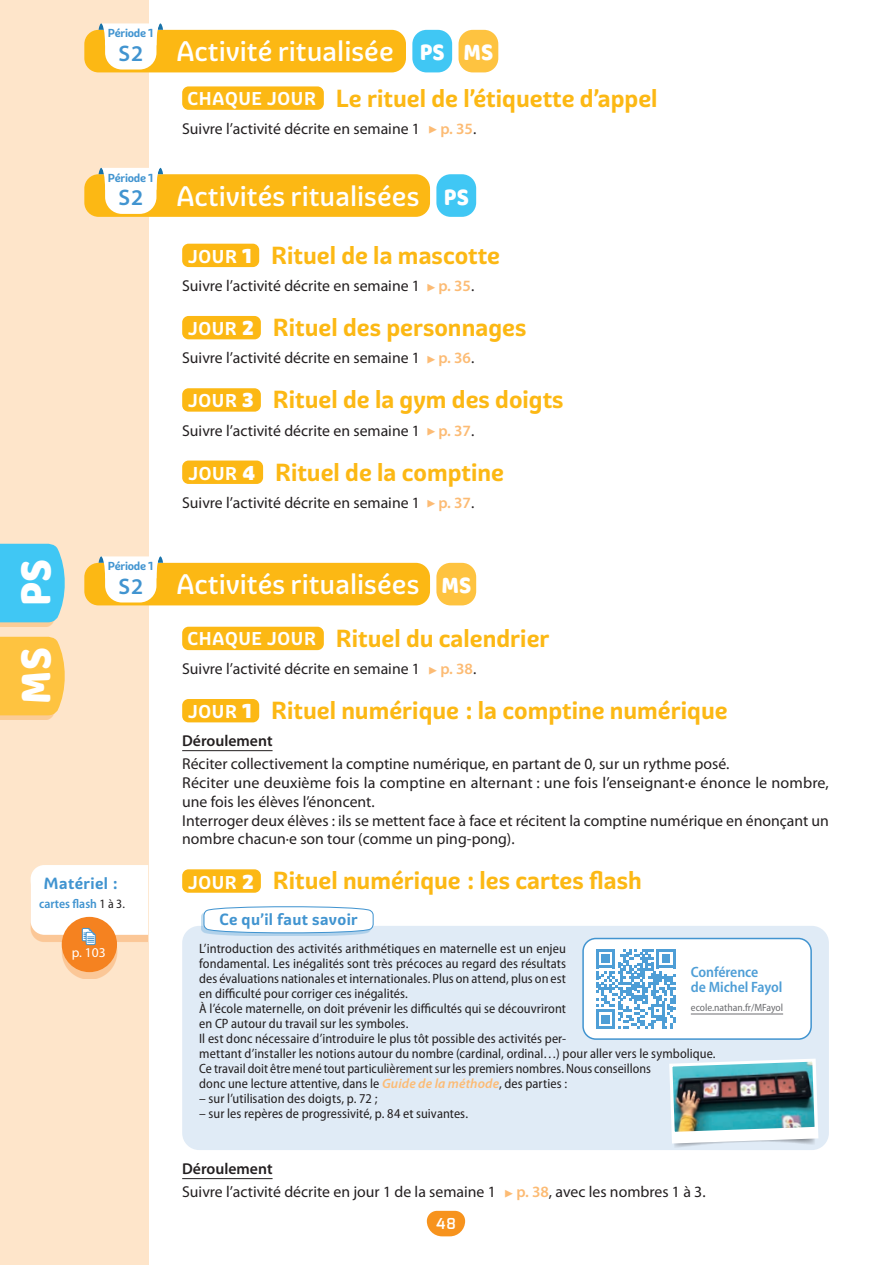
<style>
.page{position:relative;width:896px;height:1265px;background:#fff}
.page>*{position:absolute;margin:0;border:0;box-sizing:border-box;transform-origin:0 0}
.t1{font:46.95px "Baloo";color:#fff;scale:.88 1}
.t2{font:500 27.6px "Graviola";color:#fff}
.t3{font:25.05px "Baloo";color:#fff;scale:.88 1}
.t4{font:700 24px "Graviola";color:#fcb814}
.t5{font:600 22.5px "Myriad Pro";color:#4194d0}
.t6{font:15.75px/18.8px "Myriad Pro";color:#231f20}
.t7{font:700 15.75px "Graviola";letter-spacing:.025em;color:#4194d0}
.t8{font:600 15.75px "Myriad Pro";color:#231f20}
.t9{font:600 semi-condensed 15px/15px "Myriad Pro";letter-spacing:-.005em;color:#4e9ed6}
.t10{font:600 15px "Exo";color:#fff}
.t11{font:semi-condensed 13.5px/15px "Myriad Pro";letter-spacing:.005em;color:#231f20}
.t12{font:13.5px "Myriad Pro";color:#fff}
.t13{font:600 semi-condensed 12.75px "Myriad Pro";color:#4194d0}
.t14{font:700 11.25px "Graviola";letter-spacing:-.02em;color:#4194d0}
.t15{font:semi-condensed 10.5px "Myriad Pro";color:#6c6d70}
.s1{font-family:"Baloo";font-weight:400;font-size:25.05px}
.s2{font-size:18px;color:#fff}
.s3{color:#fcbb74}
.s4{font-weight:600;color:#fcbb74}
.s5{font-weight:900;font-size:19.5px;color:#fff}
.s6{font-weight:400;color:#231f20}
.s7{font-weight:600;font-style:italic;font-stretch:normal;color:#fcbb74}
.s8{font-weight:600}
</style>
<div class="page">
<div style="left:0;top:0;width:148px;height:1265px;background:#fee5ca"></div>
<svg style="left:427px;top:1210px;width:38px;height:26px"></svg>
<div style="left:182px;top:86px;width:142px;height:24px;background:#fcb814;border-radius:6px"></div>
<div style="left:182px;top:244px;width:77px;height:23px;background:#fcb814;border-radius:6px"></div>
<div style="left:182px;top:316px;width:79px;height:23px;background:#fcb814;border-radius:6px"></div>
<div style="left:182px;top:388px;width:79px;height:24px;background:#fcb814;border-radius:6px"></div>
<div style="left:182px;top:460px;width:81px;height:24px;background:#fcb814;border-radius:6px"></div>
<hr style="left:182px;top:750px;width:90px;height:1px;background:#231f20">
<div style="left:182px;top:627px;width:142px;height:23px;background:#fcb814;border-radius:6px"></div>
<div style="left:182px;top:699px;width:77px;height:23px;background:#fcb814;border-radius:6px"></div>
<div style="left:182px;top:869px;width:79px;height:23px;background:#fcb814;border-radius:6px"></div>
<div style="left:31px;top:872px;width:117px;height:107px;background:#f58220;opacity:.3"></div>
<div style="left:62px;top:917px;width:55px;height:55px;background:#f58220;border-radius:50%"></div>
<svg style="left:31px;top:865px;width:117px;height:80px;background:#fbecdf"></svg>
<div style="left:182px;top:926px;width:646px;height:224px;background:#e0ebf6;border-radius:17px"></div>
<div style="left:201px;top:908px;width:170px;height:28px;background:#4194d0;opacity:.3"></div>
<svg style="left:203px;top:906px;width:171px;height:29px"></svg>
<div style="left:583px;top:938px;width:228px;height:101px;background:#fff;border-radius:13px"></div>
<div style="left:582px;top:937px;width:229px;height:103px;border:2px solid #4194d0;border-radius:13px"></div>
<svg style="left:596px;top:949px;width:79px;height:79px"></svg>
<hr style="left:690px;top:1013px;width:93px;height:1px;background:#6c6d70">
<hr style="left:182px;top:1178px;width:90px;height:1px;background:#231f20">
<div style="left:0;top:641px;width:60px;height:79px;background:#f7931d;opacity:.3"></div>
<div style="left:0;top:637px;width:65px;height:78px;background:#fec340"></div>
<div style="left:0;top:548px;width:60px;height:79px;background:#f7931d;opacity:.3"></div>
<div style="left:0;top:544px;width:65px;height:78px;background:#40c7f4"></div>
<div style="left:412px;top:30px;width:40px;height:42px;background:#40c7f4;border-radius:14px"></div>
<div style="left:458px;top:30px;width:40px;height:42px;background:#fec340;border-radius:14px"></div>
<div style="left:84px;top:30px;width:322px;height:42px;background:#fcb814;border-radius:14px"></div>
<svg style="left:98px;top:23px;width:65px;height:46px"></svg>
<div style="left:436px;top:563px;width:40px;height:42px;background:#fec340;border-radius:14px"></div>
<div style="left:436px;top:174px;width:40px;height:43px;background:#40c7f4;border-radius:14px"></div>
<div style="left:84px;top:174px;width:346px;height:43px;background:#fcb814;border-radius:14px"></div>
<svg style="left:98px;top:168px;width:65px;height:46px"></svg>
<div style="left:84px;top:563px;width:346px;height:42px;background:#fcb814;border-radius:14px"></div>
<svg style="left:98px;top:556px;width:65px;height:46px"></svg>
<img style="left:669px;top:1059px;width:149px;height:88px">
<h1 class="t1" style="left:7px;top:704px;width:166px;rotate:-90deg">MS PS</h1>
<p class="t14" style="left:108px;top:26px;width:47px">Période 1</p>
<h3 class="t5" style="left:118px;top:41px;width:26px">S2</h3>
<p class="t14" style="left:108px;top:171px;width:47px">Période 1</p>
<h3 class="t5" style="left:118px;top:185px;width:26px">S2</h3>
<p class="t14" style="left:108px;top:559px;width:47px">Période 1</p>
<h3 class="t5" style="left:118px;top:574px;width:26px">S2</h3>
<h2 class="t2" style="left:176px;top:34px;width:319px">Activité ritualisée <span class="s1">PS MS</span></h2>
<h3 class="t4" style="left:187px;top:83px;width:471px"><span class="s2">CHAQUE JOUR</span> Le rituel de l’étiquette d’appel</h3>
<p class="t6" style="left:182px;top:119px;width:295px">Suivre l’activité décrite en semaine 1 <span class="s3">✓</span><span class="s4">p. 35</span>.</p>
<h2 class="t2" style="left:176px;top:179px;width:294px">Activités ritualisées <span class="s1">PS</span></h2>
<h3 class="t4" style="left:188px;top:240px;width:313px"><span class="s2">JOUR</span> <span class="s5">1</span> Rituel de la mascotte</h3>
<p class="t6" style="left:182px;top:277px;width:293px">Suivre l’activité décrite en semaine 1 <span class="s3">✓</span><span class="s4">p. 35</span>.</p>
<h3 class="t4" style="left:188px;top:312px;width:340px"><span class="s2">JOUR</span> <span class="s5">2</span> Rituel des personnages</h3>
<p class="t6" style="left:182px;top:349px;width:293px">Suivre l’activité décrite en semaine 1 <span class="s3">✓</span><span class="s4">p. 36</span>.</p>
<h3 class="t4" style="left:188px;top:385px;width:377px"><span class="s2">JOUR</span> <span class="s5">3</span> Rituel de la gym des doigts</h3>
<p class="t6" style="left:182px;top:421px;width:293px">Suivre l’activité décrite en semaine 1 <span class="s3">✓</span><span class="s4">p. 37</span>.</p>
<h3 class="t4" style="left:188px;top:457px;width:317px"><span class="s2">JOUR</span> <span class="s5">4</span> Rituel de la comptine</h3>
<p class="t6" style="left:182px;top:493px;width:293px">Suivre l’activité décrite en semaine 1 <span class="s3">✓</span><span class="s4">p. 37</span>.</p>
<h2 class="t2" style="left:176px;top:567px;width:245px">Activités ritualisées</h2>
<h3 class="t3" style="left:441px;top:570px;width:35px">MS</h3>
<h3 class="t4" style="left:187px;top:623px;width:363px"><span class="s2">CHAQUE JOUR</span> Rituel du calendrier</h3>
<p class="t6" style="left:182px;top:660px;width:295px">Suivre l’activité décrite en semaine 1 <span class="s3">✓</span><span class="s4">p. 38</span>.</p>
<h3 class="t4" style="left:188px;top:695px;width:541px"><span class="s2">JOUR</span> <span class="s5">1</span> Rituel numérique : la comptine numérique</h3>
<p class="t8" style="left:182px;top:732px;width:92px">Déroulement</p>
<p class="t6" style="left:182px;top:755px;width:648px">Réciter collectivement la comptine numérique, en partant de 0, sur un rythme posé.<br>Réciter une deuxième fois la comptine en alternant : une fois l’enseignant·e énonce le nombre, une fois les élèves l’énoncent.<br>Interroger deux élèves : ils se mettent face à face et récitent la comptine numérique en énonçant un nombre chacun·e son tour (comme un ping-pong).</p>
<p class="t7" style="left:44px;top:873px;width:75px">Matériel :</p>
<h3 class="t4" style="left:188px;top:866px;width:455px"><span class="s2">JOUR</span> <span class="s5">2</span> Rituel numérique : les cartes flash</h3>
<p class="t13" style="left:39px;top:896px;width:87px">cartes flash <span class="s6">1 à 3.</span></p>
<p class="t7" style="left:219px;top:910px;width:140px">Ce qu’il faut savoir</p>
<p class="t12" style="left:72px;top:945px;width:35px">p. 103</p>
<p class="t11" style="left:199px;top:941px;width:518px">L’introduction des activités arithmétiques en maternelle est un enjeu<br>fondamental. Les inégalités sont très précoces au regard des résultats<br>des évaluations nationales et internationales. Plus on attend, plus on est<br>en difficulté pour corriger ces inégalités.<br>À l’école maternelle, on doit prévenir les difficultés qui se découvriront<br>en CP autour du travail sur les symboles.<br>Il est donc nécessaire d’introduire le plus tôt possible des activités per-<br>mettant d’installer les notions autour du nombre (cardinal, ordinal…) pour aller vers le symbolique.<br>Ce travail doit être mené tout particulièrement sur les premiers nombres. Nous conseillons<br>donc une lecture attentive, dans le <span class="s7">Guide de la méthode</span>, des parties :</p>
<p class="t11" style="left:199px;top:1091px;width:180px">– sur l’utilisation des doigts, p. 72 ;</p>
<p class="t11" style="left:199px;top:1106px;width:270px">– sur les repères de progressivité, p. 84 et suivantes.</p>
<p class="t9" style="left:690px;top:964px;width:93px">Conférence<br>de Michel Fayol</p>
<p class="t15" style="left:690px;top:1001px;width:94px">ecole.nathan.fr/MFayol</p>
<p class="t6" style="left:182px;top:1158px;width:525px;line-height:23px"><span class="s8">Déroulement<br></span>Suivre l’activité décrite en jour 1 de la semaine 1 <span class="s3">✓</span><span class="s4">p. 38</span>, avec les nombres 1 à 3.</p>
<p class="t10" style="left:436px;top:1214px;width:21px">48</p>
</div>
